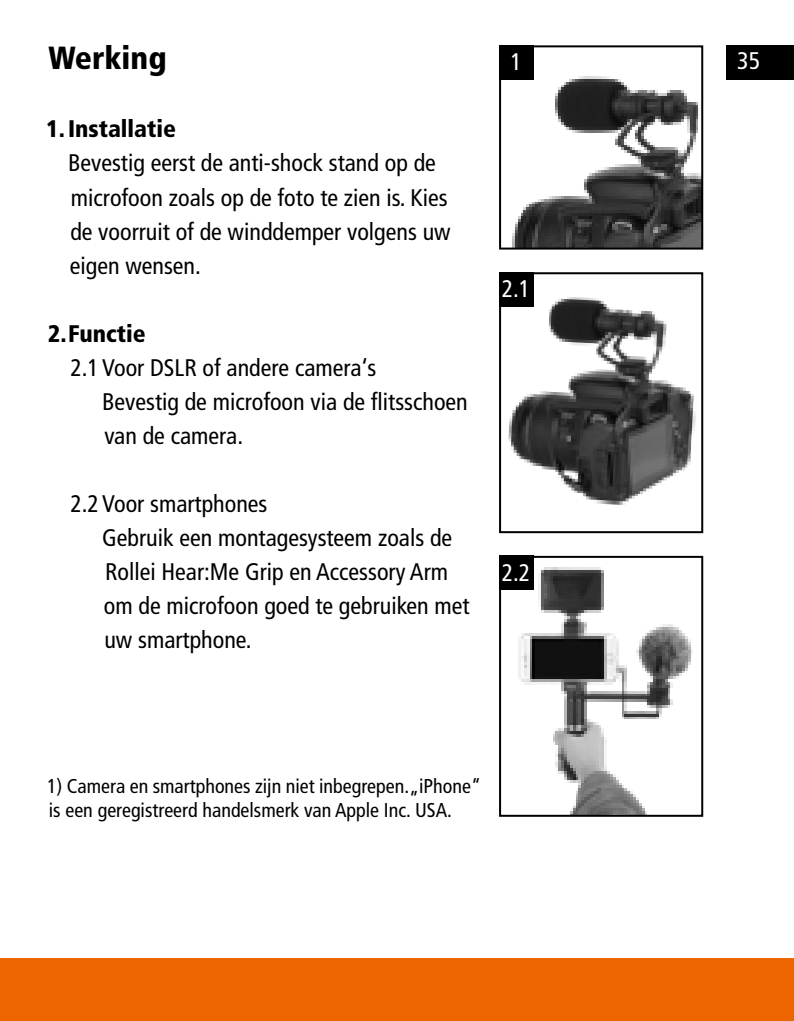
<style>
.page{position:relative;width:794px;height:1021px;background:#fff}
.page>*{position:absolute;margin:0;border:0;box-sizing:border-box;transform-origin:0 0}
.t1{font:900 condensed 32px "Frutiger LT";color:#000}
.t2{font:condensed 24px/34px "Frutiger LT";color:#000}
.t3{font:900 condensed 24px "Frutiger LT";color:#000}
.t4{font:condensed 24px "Frutiger LT";color:#fff}
.t5{font:condensed 20px/24px "Frutiger LT";color:#000}
</style>
<div class="page">
<div style="left:726px;top:45px;width:68px;height:34px;background:#000"></div>
<div style="left:0;top:958px;width:794px;height:62px;background:#ec6500"></div>
<img style="left:512px;top:76px;width:188px;height:170px">
<div style="left:499px;top:45px;width:204px;height:204px;border:2px solid #000"></div>
<div style="left:499px;top:45px;width:34px;height:34px;background:#000"></div>
<img style="left:505px;top:294px;width:191px;height:211px">
<div style="left:499px;top:272px;width:204px;height:261px;border:2px solid #000"></div>
<div style="left:499px;top:272px;width:34px;height:34px;background:#000"></div>
<img style="left:518px;top:567px;width:175px;height:246px">
<div style="left:499px;top:556px;width:204px;height:260px;border:2px solid #000"></div>
<div style="left:499px;top:556px;width:34px;height:34px;background:#000"></div>
<h1 class="t1" style="left:48px;top:39px;width:120px">Werking</h1>
<p class="t4" style="left:737px;top:47px;width:25px">35</p>
<p class="t4" style="left:510px;top:48px;width:13px">1</p>
<p class="t3" style="left:46px;top:115px;width:131px">1.Installatie</p>
<p class="t2" style="left:68px;top:146px;width:384px">Bevestig eerst de anti-shock stand op de microfoon zoals op de foto te zien is. Kies de voorruit of de winddemper volgens uw eigen wensen.</p>
<p class="t3" style="left:48px;top:319px;width:99px">2.Functie</p>
<p class="t2" style="left:102px;top:350px;width:367px;text-indent:-32px">2.1Voor DSLR of andere camera‘s<br>Bevestig de microfoon via de flitsschoen van de camera.</p>
<p class="t2" style="left:102px;top:486px;width:369px;text-indent:-32px">2.2Voor smartphones<br>Gebruik een montagesysteem zoals de<br>Rollei Hear:Me Grip en Accessory Arm om de microfoon goed te gebruiken met uw smartphone.</p>
<p class="t4" style="left:502px;top:275px;width:30px">2.1</p>
<p class="t4" style="left:502px;top:558px;width:30px">2.2</p>
<p class="t5" style="left:47px;top:774px;width:435px">1) Camera en smartphones zijn niet inbegrepen.„iPhone“ is een geregistreerd handelsmerk van Apple Inc. USA.</p>
</div>
